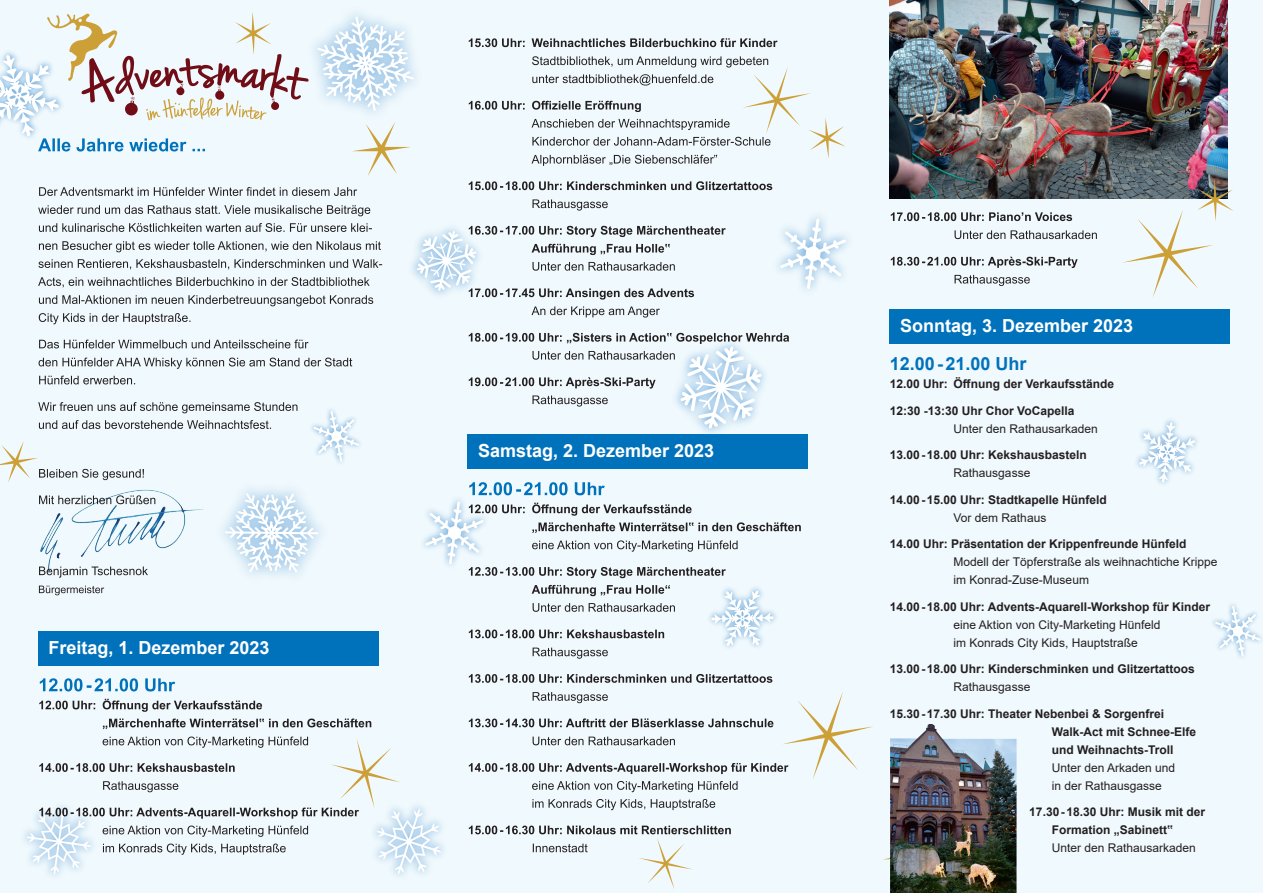
<style>
.page{position:relative;width:1263px;height:893px;background:#f0f9fd}
.page>*{position:absolute;margin:0;border:0;box-sizing:border-box;transform-origin:0 0}
.t1{font:700 18px "Arial";color:#fff}
.t2{font:700 18px "Arial";color:#0072bc}
.t3{font:700 12px/18px "Arial";color:#231f20}
.t4{font:12px/18px "Arial";color:#231f20}
</style>
<div class="page">
<div style="left:468px;top:434px;width:340px;height:34px;background:#0072bc"></div>
<svg style="left:532px;top:799px;width:183px;height:11px"></svg>
<svg style="left:469px;top:674px;width:303px;height:9px"></svg>
<div style="left:890px;top:309px;width:340px;height:34px;background:#0072bc"></div>
<svg style="left:39px;top:376px;width:96px;height:8px"></svg>
<svg style="left:39px;top:358px;width:313px;height:11px"></svg>
<svg style="left:39px;top:340px;width:269px;height:8px"></svg>
<svg style="left:39px;top:313px;width:151px;height:11px"></svg>
<svg style="left:39px;top:295px;width:334px;height:11px"></svg>
<svg style="left:38px;top:277px;width:332px;height:10px"></svg>
<svg style="left:39px;top:259px;width:343px;height:10px"></svg>
<svg style="left:39px;top:241px;width:342px;height:11px"></svg>
<svg style="left:39px;top:223px;width:333px;height:9px"></svg>
<svg style="left:38px;top:205px;width:332px;height:11px"></svg>
<svg style="left:39px;top:187px;width:318px;height:9px"></svg>
<div style="left:38px;top:632px;width:340px;height:34px;background:#0072bc"></div>
<svg style="left:103px;top:718px;width:268px;height:11px"></svg>
<svg style="left:39px;top:699px;width:223px;height:13px"></svg>
<svg style="left:40px;top:678px;width:135px;height:13px"></svg>
<svg style="left:423px;top:482px;width:378px;height:177px"></svg>
<svg style="left:1136px;top:419px;width:61px;height:65px"></svg>
<svg style="left:1213px;top:604px;width:49px;height:54px"></svg>
<svg style="left:954px;top:275px;width:76px;height:11px"></svg>
<svg style="left:891px;top:257px;width:187px;height:11px"></svg>
<svg style="left:954px;top:230px;width:143px;height:9px"></svg>
<svg style="left:891px;top:212px;width:181px;height:9px"></svg>
<svg style="left:469px;top:826px;width:262px;height:63px"></svg>
<svg style="left:24px;top:736px;width:420px;height:140px"></svg>
<svg style="left:0;top:12px;width:416px;height:164px"></svg>
<svg style="left:0;top:402px;width:360px;height:194px"></svg>
<svg style="left:883px;top:858px;width:7px;height:2px"></svg>
<img style="left:890px;top:0;width:337px;height:199px">
<img style="left:890px;top:724px;width:126px;height:169px">
<svg style="left:469px;top:692px;width:404px;height:100px"></svg>
<svg style="left:1122px;top:178px;width:111px;height:119px"></svg>
<svg style="left:412px;top:199px;width:436px;height:257px"></svg>
<svg style="left:469px;top:181px;width:303px;height:9px"></svg>
<svg style="left:469px;top:56px;width:377px;height:110px"></svg>
<svg style="left:469px;top:38px;width:308px;height:9px"></svg>
<h1 class="t1" style="left:48px;top:635px;width:223px">Freitag, 1. Dezember 2023</h1>
<h1 class="t1" style="left:478px;top:438px;width:238px">Samstag, 2. Dezember 2023</h1>
<h1 class="t1" style="left:900px;top:313px;width:235px">Sonntag, 3. Dezember 2023</h1>
<h1 class="t2" style="left:890px;top:351px;width:138px">12.00-21.00 Uhr</h1>
<p class="t3" style="left:890px;top:375px;width:226px">12.00 Uhr: Öffnung der Verkaufsstände</p>
<p class="t3" style="left:890px;top:401px;width:186px">12:30 -13:30 Uhr Chor VoCapella</p>
<p class="t4" style="left:954px;top:419px;width:146px">Unter den Rathausarkaden</p>
<p class="t3" style="left:890px;top:446px;width:199px">13.00-18.00 Uhr: Kekshausbasteln</p>
<p class="t4" style="left:954px;top:464px;width:78px">Rathausgasse</p>
<p class="t3" style="left:890px;top:490px;width:219px">14.00-15.00 Uhr: Stadtkapelle Hünfeld</p>
<p class="t4" style="left:954px;top:508px;width:94px">Vor dem Rathaus</p>
<p class="t3" style="left:890px;top:535px;width:298px">14.00 Uhr: Präsentation der Krippenfreunde Hünfeld</p>
<p class="t4" style="left:954px;top:553px;width:265px">Modell der Töpferstraße als weihnachtiche Krippe im Konrad-Zuse-Museum</p>
<p class="t3" style="left:890px;top:597px;width:322px">14.00-18.00 Uhr: Advents-Aquarell-Workshop für Kinder</p>
<p class="t4" style="left:954px;top:615px;width:208px">eine Aktion von City-Marketing Hünfeld im Konrads City Kids, Hauptstraße</p>
<p class="t3" style="left:890px;top:660px;width:307px">13.00-18.00 Uhr: Kinderschminken und Glitzertattoos</p>
<p class="t4" style="left:954px;top:678px;width:78px">Rathausgasse</p>
<p class="t3" style="left:1052px;top:704px;width:146px;text-indent:-162px">15.30-17.30 Uhr: Theater Nebenbei &amp; Sorgenfrei<br>Walk-Act mit Schnee-Elfe und Weihnachts-Troll</p>
<p class="t4" style="left:1052px;top:758px;width:125px">Unter den Arkaden und in der Rathausgasse</p>
<p class="t3" style="left:1052px;top:803px;width:155px;text-indent:-23px">17.30-18.30 Uhr: Musik mit der<br>Formation „Sabinett‟</p>
<p class="t4" style="left:1052px;top:839px;width:146px">Unter den Rathausarkaden</p>
</div>
